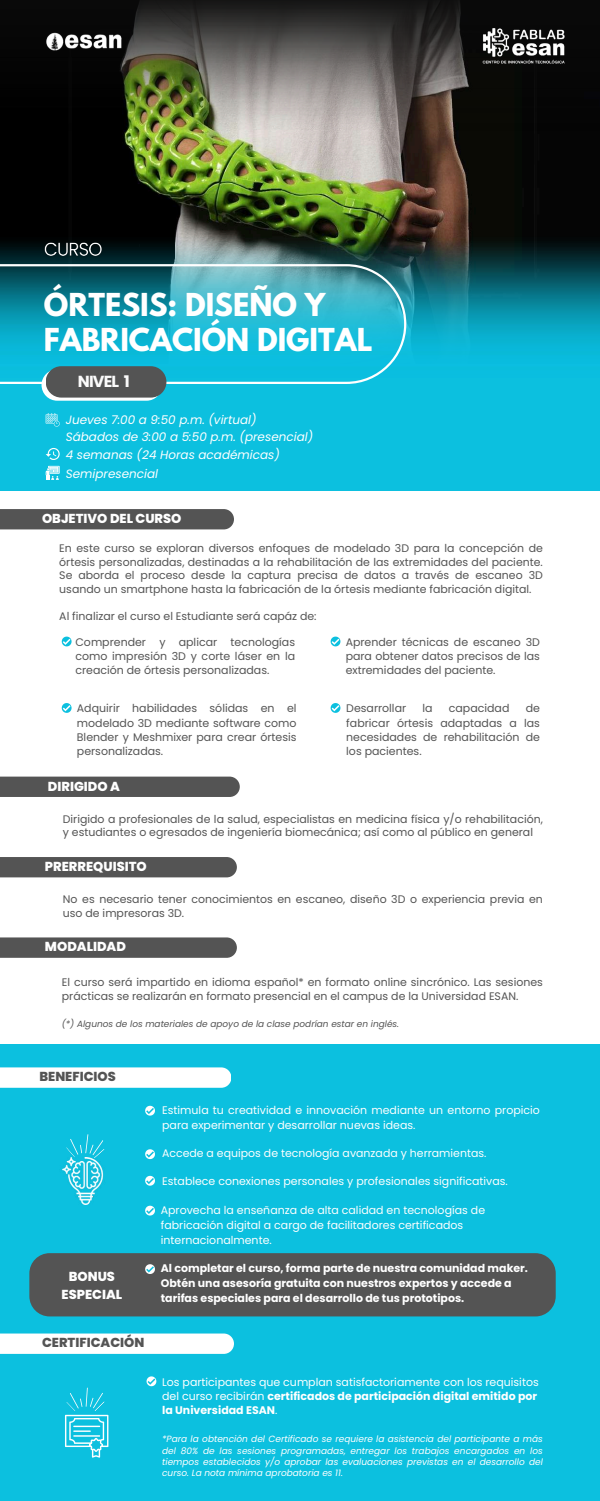
<style>
.page{position:relative;width:600px;height:1501px;background:#fff}
.page>*{position:absolute;margin:0;border:0;box-sizing:border-box;transform-origin:0 0}
.t1{font:700 28px/35.2px "League Spartan";color:#fff}
.t2{font:700 16px "Poppins";letter-spacing:-.05em;color:#fbfbfb}
.t3{font:800 13px/18px "Poppins";color:#fff;text-align:center}
.t4{font:800 13px "Poppins";color:#545454}
.t5{font:italic 12px/19.2px "Poppins";color:#fff}
.t6{font:11px/14.2px "Poppins";color:#545454;text-align:justify}
.t7{font:11px/15px "Poppins";color:#fff}
.t8{font:700 11px/15px "Poppins";color:#fff}
.t9{font:italic 9px/11.2px "Poppins";color:#fff;text-align:justify}
.t10{font:italic 9px "Poppins";color:#545454}
.s1{font-weight:700}
</style>
<div class="page">
<div style="left:0;top:509px;width:234px;height:20px;background:#545454"></div>
<svg style="left:62px;top:636px;width:10px;height:10px"></svg>
<svg style="left:62px;top:703px;width:10px;height:9px"></svg>
<svg style="left:331px;top:703px;width:9px;height:9px"></svg>
<svg style="left:331px;top:636px;width:9px;height:10px"></svg>
<div style="left:0;top:776px;width:240px;height:20px;background:#545454"></div>
<div style="left:0;top:857px;width:237px;height:20px;background:#545454"></div>
<div style="left:0;top:937px;width:237px;height:20px;background:#545454"></div>
<div style="left:0;top:373px;width:600px;height:117px;background:#0cc0df"></div>
<img style="left:406px;top:304px;width:194px;height:69px">
<svg style="left:0;top:304px;width:406px;height:80px;background:#17b8d4"></svg>
<img style="left:0;top:0;width:600px;height:304px">
<img style="left:40px;top:238px;width:66px;height:25px">
<svg style="left:42px;top:369px;width:120px;height:31px"></svg>
<div style="left:46px;top:366px;width:120px;height:31px;background:#545454;border-radius:16px"></div>
<div style="left:0;top:1044px;width:600px;height:456px;background:#0cc0df"></div>
<div style="left:0;top:1333px;width:234px;height:20px;background:#fff"></div>
<svg style="left:147px;top:1376px;width:9px;height:9px"></svg>
<svg style="left:65px;top:1387px;width:43px;height:70px"></svg>
<div style="left:0;top:1067px;width:231px;height:20px;background:#fff"></div>
<svg style="left:145px;top:1175px;width:10px;height:10px"></svg>
<svg style="left:145px;top:1105px;width:10px;height:10px"></svg>
<svg style="left:145px;top:1149px;width:10px;height:9px"></svg>
<svg style="left:145px;top:1205px;width:10px;height:10px"></svg>
<img style="left:62px;top:1167px;width:42px;height:37px">
<svg style="left:65px;top:1134px;width:40px;height:33px"></svg>
<div style="left:29px;top:1252px;width:527px;height:64px;background:#545454;border-radius:20px"></div>
<svg style="left:145px;top:1264px;width:10px;height:9px"></svg>
<svg style="left:46px;top:448px;width:14px;height:12px"></svg>
<svg style="left:46px;top:466px;width:14px;height:14px"></svg>
<svg style="left:46px;top:413px;width:14px;height:13px"></svg>
<img style="left:448px;top:0;width:152px;height:89px">
<img style="left:44px;top:30px;width:80px;height:23px">
<h1 class="t1" style="left:44px;top:291px;width:330px">ÓRTESIS: DISEÑO Y<br>FABRICACIÓN DIGITAL</h1>
<h2 class="t2" style="left:78px;top:370px;width:53px">NIVEL 1</h2>
<p class="t5" style="left:66px;top:412px;width:249px;line-height:16.5px">Jueves 7:00 a 9:50 p.m. (virtual)<br>Sábados de 3:00 a 5:50 p.m. (presencial)</p>
<p class="t5" style="left:66px;top:445px;width:216px">4 semanas (24 Horas académicas)<br>Semipresencial</p>
<p class="t3" style="left:42px;top:509px;width:141px">OBJETIVO DEL CURSO</p>
<p class="t6" style="left:59px;top:541px;width:485px;line-height:13.5px">En este curso se exploran diversos enfoques de modelado 3D para la concepción de órtesis personalizadas, destinadas a la rehabilitación de las extremidades del paciente.<br>Se aborda el proceso desde la captura precisa de datos a través de escaneo 3D usando un smartphone hasta la fabricación de la órtesis mediante fabricación digital.</p>
<p class="t6" style="left:59px;top:609px;width:259px">Al finalizar el curso el Estudiante será capáz de:</p>
<p class="t6" style="left:75px;top:634px;width:221px">Comprender y aplicar tecnologías como impresión 3D y corte láser en la creación de órtesis personalizadas.</p>
<p class="t6" style="left:77px;top:701px;width:221px">Adquirir habilidades sólidas en el modelado 3D mediante software como Blender y Meshmixer para crear órtesis personalizadas.</p>
<p class="t6" style="left:346px;top:701px;width:61px">Desarrollar</p>
<p class="t6" style="left:422px;top:701px;width:12px">la</p>
<p class="t6" style="left:449px;top:701px;width:62px">capacidad</p>
<p class="t6" style="left:346px;top:634px;width:196px">Aprender técnicas de escaneo 3D para obtener datos precisos de las extremidades del paciente.</p>
<p class="t6" style="left:346px;top:701px;width:195px;text-indent:179px">de fabricar órtesis adaptadas a las necesidades de rehabilitación de los pacientes.</p>
<p class="t3" style="left:48px;top:776px;width:74px">DIRIGIDO A</p>
<p class="t6" style="left:63px;top:812px;width:482px;line-height:13.5px">Dirigido a profesionales de la salud, especialistas en medicina física y/o rehabilitación, y estudiantes o egresados de ingeniería biomecánica; así como al público en general</p>
<p class="t3" style="left:45px;top:857px;width:103px">PRERREQUISITO</p>
<p class="t6" style="left:63px;top:892px;width:481px;line-height:13.5px">No es necesario tener conocimientos en escaneo, diseño 3D o experiencia previa en uso de impresoras 3D.</p>
<p class="t3" style="left:45px;top:937px;width:83px">MODALIDAD</p>
<p class="t6" style="left:62px;top:974px;width:482px">El curso será impartido en idioma español* en formato online sincrónico. Las sesiones prácticas se realizarán en formato presencial en el campus de la Universidad ESAN.</p>
<p class="t10" style="left:62px;top:1017px;width:339px">(*) Algunos de los materiales de apoyo de la clase podrían estar en inglés.</p>
<p class="t4" style="left:40px;top:1067px;width:78px">BENEFICIOS</p>
<p class="t3" style="left:62px;top:1266px;width:62px">BONUS<br>ESPECIAL</p>
<p class="t4" style="left:42px;top:1333px;width:104px">CERTIFICACIÓN</p>
<p class="t7" style="left:162px;top:1102px;width:379px">Estimula tu creatividad e innovación mediante un entorno propicio para experimentar y desarrollar nuevas ideas.</p>
<p class="t7" style="left:162px;top:1145px;width:326px">Accede a equipos de tecnología avanzada y herramientas.</p>
<p class="t7" style="left:162px;top:1173px;width:347px">Establece conexiones personales y profesionales significativas.</p>
<p class="t7" style="left:161px;top:1202px;width:326px">Aprovecha la enseñanza de alta calidad en tecnologías de fabricación digital a cargo de facilitadores certificados internacionalmente.</p>
<p class="t8" style="left:161px;top:1260px;width:369px">Al completar el curso, forma parte de nuestra comunidad maker.<br>Obtén una asesoría gratuita con nuestros expertos y accede a tarifas especiales para el desarrollo de tus prototipos.</p>
<p class="t7" style="left:162px;top:1374px;width:378px;line-height:14.2px">Los participantes que cumplan satisfactoriamente con los requisitos del curso recibirán <span class="s1">certificados de participación digital emitido por la Universidad ESAN</span>.</p>
<p class="t9" style="left:162px;top:1433px;width:382px">*Para la obtención del Certificado se requiere la asistencia del participante a más del 80% de las sesiones programadas, entregar los trabajos encargados en los tiempos establecidos y/o aprobar las evaluaciones previstas en el desarrollo del curso. La nota mínima aprobatoria es 11.</p>
</div>
